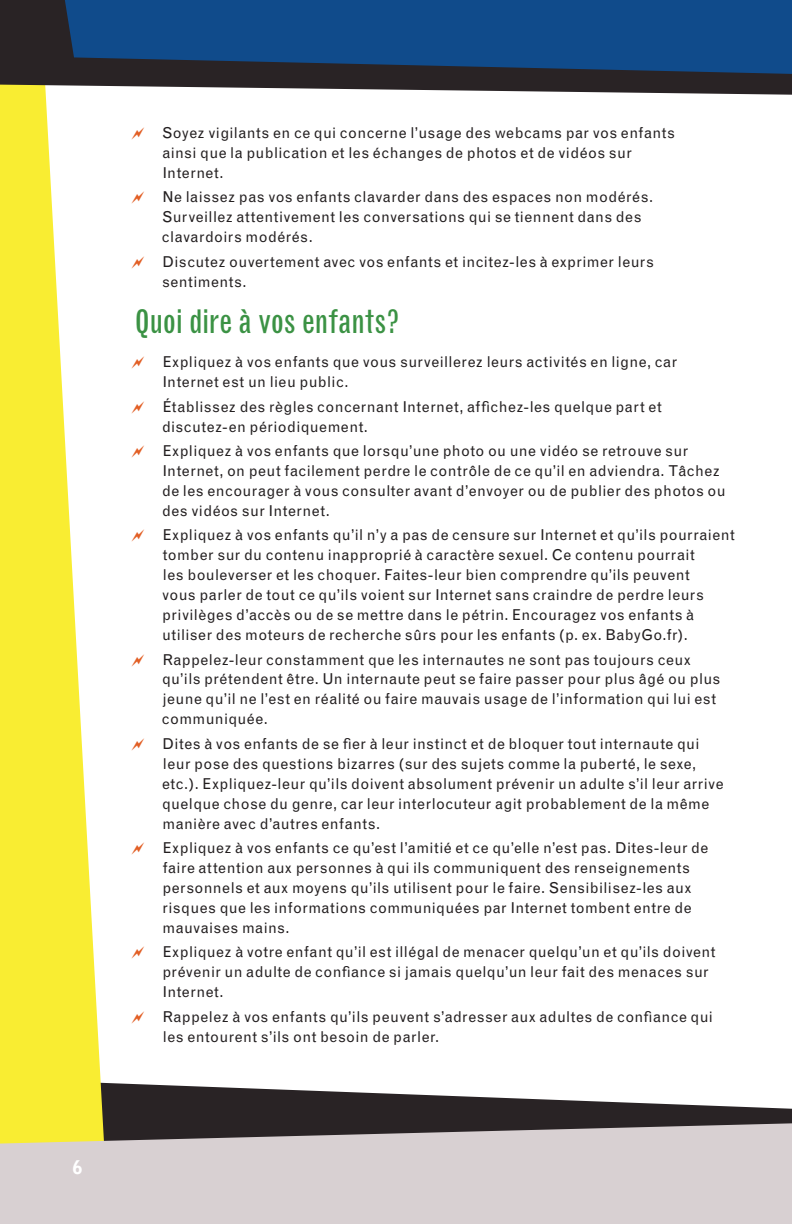
<style>
.page{position:relative;width:792px;height:1224px;background:#fff}
.page>*{position:absolute;margin:0;border:0;box-sizing:border-box;transform-origin:0 0}
.t1{font:condensed 32px "Grotesque";letter-spacing:-.01em;color:#3b9244}
.t2{font:900 18px "Grotesque";color:#fff}
.t3{font:15px/20px "Grotesque";letter-spacing:.03em;color:#231f20}
</style>
<div class="page">
<svg style="left:109px;top:1083px;width:683px;height:40px;fill:#292325"></svg>
<svg style="left:0;top:95px;width:109px;height:1028px;fill:#f9ed32"></svg>
<svg style="left:0;top:1123px;width:792px;height:101px;background:#cbc3c0"></svg>
<svg style="left:0;top:0;width:792px;height:95px;fill:#292325"></svg>
<svg style="left:65px;top:0;width:727px;height:74px;background:#12467e"></svg>
<p class="t2" style="left:72px;top:1157px;width:12px">6</p>
<p class="t3" style="left:162px;top:123px;width:515px">Soyez vigilants en ce qui concerne l’usage des webcams par vos enfants ainsi que la publication et les échanges de photos et de vidéos sur<br>Internet.</p>
<p class="t3" style="left:162px;top:187px;width:493px">Ne laissez pas vos enfants clavarder dans des espaces non modérés.<br>Surveillez attentivement les conversations qui se tiennent dans des clavardoirs modérés.</p>
<p class="t3" style="left:162px;top:252px;width:493px">Discutez ouvertement avec vos enfants et incitez-les à exprimer leurs sentiments.</p>
<h1 class="t1" style="left:135px;top:303px;width:266px">Quoi dire à vos enfants?</h1>
<p class="t3" style="left:162px;top:352px;width:516px">Expliquez à vos enfants que vous surveillerez leurs activités en ligne, car<br>Internet est un lieu public.</p>
<p class="t3" style="left:162px;top:396px;width:501px">Établissez des règles concernant Internet, affichez-les quelque part et discutez-en périodiquement.</p>
<p class="t3" style="left:162px;top:441px;width:565px">Expliquez à vos enfants que lorsqu’une photo ou une vidéo se retrouve sur Internet, on peut facilement perdre le contrôle de ce qu’il en adviendra. Tâchez de les encourager à vous consulter avant d’envoyer ou de publier des photos ou des vidéos sur Internet.</p>
<p class="t3" style="left:162px;top:525px;width:575px">Expliquez à vos enfants qu’il n’y a pas de censure sur Internet et qu’ils pourraient tomber sur du contenu inapproprié à caractère sexuel. Ce contenu pourrait<br>les bouleverser et les choquer. Faites-leur bien comprendre qu’ils peuvent<br>vous parler de tout ce qu’ils voient sur Internet sans craindre de perdre leurs privilèges d’accès ou de se mettre dans le pétrin. Encouragez vos enfants à utiliser des moteurs de recherche sûrs pour les enfants (p. ex. BabyGo.fr).</p>
<p class="t3" style="left:162px;top:649px;width:560px">Rappelez-leur constamment que les internautes ne sont pas toujours ceux qu’ils prétendent être. Un internaute peut se faire passer pour plus âgé ou plus jeune qu’il ne l’est en réalité ou faire mauvais usage de l’information qui lui est communiquée.</p>
<p class="t3" style="left:162px;top:734px;width:563px">Dites à vos enfants de se fier à leur instinct et de bloquer tout internaute qui leur pose des questions bizarres (sur des sujets comme la puberté, le sexe, etc.). Expliquez-leur qu’ils doivent absolument prévenir un adulte s’il leur arrive quelque chose du genre, car leur interlocuteur agit probablement de la même manière avec d’autres enfants.</p>
<p class="t3" style="left:162px;top:838px;width:548px">Expliquez à vos enfants ce qu’est l’amitié et ce qu’elle n’est pas. Dites-leur de faire attention aux personnes à qui ils communiquent des renseignements personnels et aux moyens qu’ils utilisent pour le faire. Sensibilisez-les aux risques que les informations communiquées par Internet tombent entre de mauvaises mains.</p>
<p class="t3" style="left:162px;top:942px;width:555px">Expliquez à votre enfant qu’il est illégal de menacer quelqu’un et qu’ils doivent prévenir un adulte de confiance si jamais quelqu’un leur fait des menaces sur<br>Internet.</p>
<p class="t3" style="left:163px;top:1007px;width:552px">Rappelez à vos enfants qu’ils peuvent s’adresser aux adultes de confiance qui les entourent s’ils ont besoin de parler.</p>
</div>
